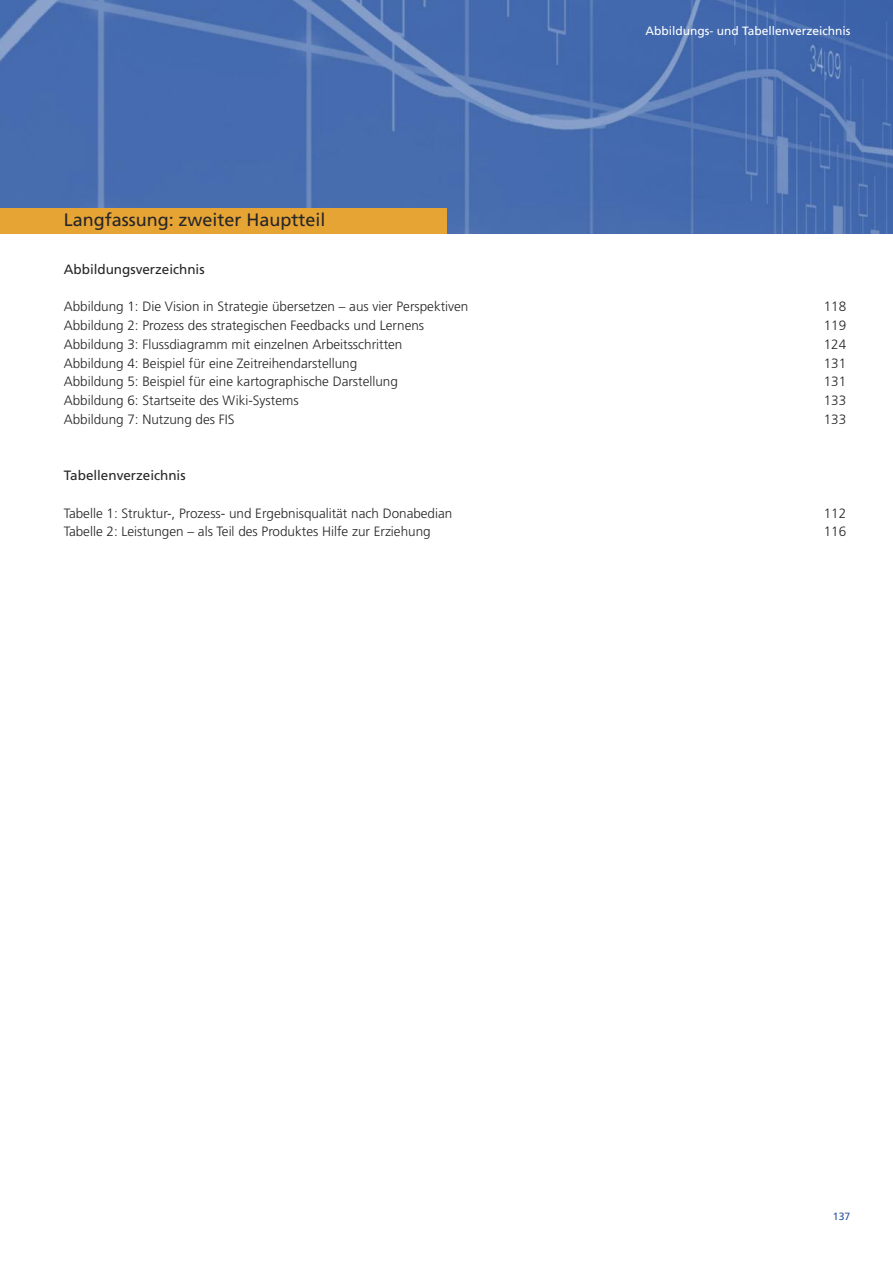
<style>
.page{position:relative;width:893px;height:1263px;background:#fff}
.page>*{position:absolute;margin:0;border:0;box-sizing:border-box;transform-origin:0 0}
.t1{font:18px "Frutiger";color:#272627}
.t2{font:300 13.5px "Frutiger";color:#272627}
.t3{font:13.5px "Frutiger";color:#272627}
.t4{font:12px "Frutiger";color:#fff}
.t5{font:10.5px "Frutiger";color:#2c54a2}
</style>
<div class="page">
<img style="left:0;top:0;width:893px;height:234px">
<div style="left:0;top:208px;width:446px;height:26px;background:#e6a434"></div>
<p class="t4" style="left:646px;top:26px;width:206px">Abbildungs- und Tabellenverzeichnis</p>
<h1 class="t1" style="left:64px;top:213px;width:263px">Langfassung: zweiter Hauptteil</h1>
<p class="t3" style="left:64px;top:264px;width:142px">Abbildungsverzeichnis</p>
<p class="t2" style="left:64px;top:301px;width:406px">Abbildung 1: Die Vision in Strategie übersetzen – aus vier Perspektiven</p>
<p class="t2" style="left:824px;top:301px;width:24px">118</p>
<p class="t2" style="left:64px;top:320px;width:362px">Abbildung 2: Prozess des strategischen Feedbacks und Lernens</p>
<p class="t2" style="left:824px;top:320px;width:24px">119</p>
<p class="t2" style="left:64px;top:339px;width:340px">Abbildung 3: Flussdiagramm mit einzelnen Arbeitsschritten</p>
<p class="t2" style="left:824px;top:339px;width:24px">124</p>
<p class="t2" style="left:64px;top:357px;width:295px">Abbildung 4: Beispiel für eine Zeitreihendarstellung</p>
<p class="t2" style="left:824px;top:357px;width:24px">131</p>
<p class="t2" style="left:64px;top:376px;width:336px">Abbildung 5: Beispiel für eine kartographische Darstellung</p>
<p class="t2" style="left:824px;top:376px;width:24px">131</p>
<p class="t2" style="left:64px;top:395px;width:236px">Abbildung 6: Startseite des Wiki-Systems</p>
<p class="t2" style="left:824px;top:395px;width:24px">133</p>
<p class="t2" style="left:64px;top:414px;width:172px">Abbildung 7: Nutzung des FIS</p>
<p class="t2" style="left:824px;top:414px;width:24px">133</p>
<p class="t3" style="left:64px;top:470px;width:123px">Tabellenverzeichnis</p>
<p class="t2" style="left:64px;top:507px;width:390px">Tabelle 1: Struktur-, Prozess- und Ergebnisqualität nach Donabedian</p>
<p class="t2" style="left:824px;top:507px;width:24px">112</p>
<p class="t2" style="left:64px;top:526px;width:368px">Tabelle 2: Leistungen – als Teil des Produktes Hilfe zur Erziehung</p>
<p class="t2" style="left:824px;top:526px;width:24px">116</p>
<p class="t5" style="left:833px;top:1212px;width:19px">137</p>
</div>
